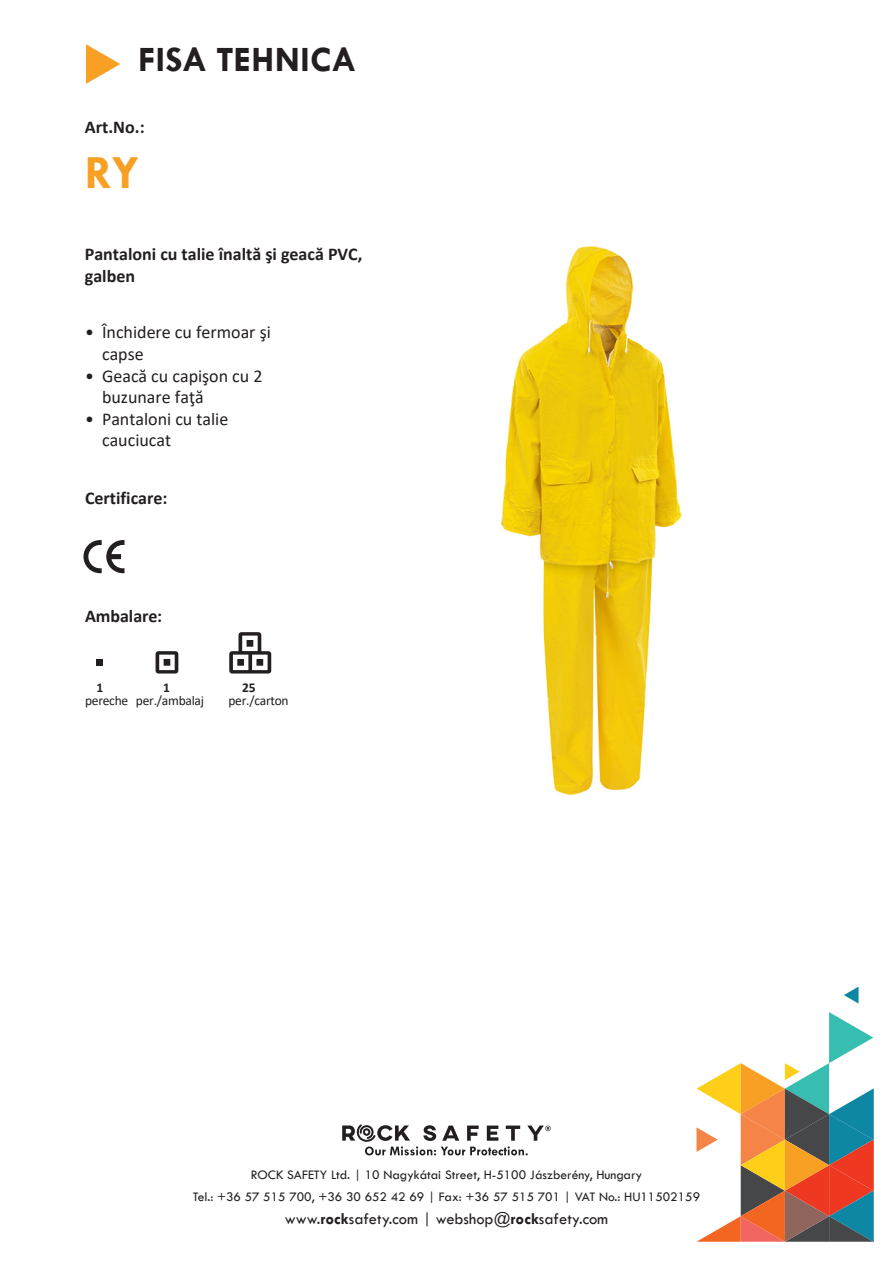
<style>
.page{position:relative;width:893px;height:1263px;background:#fff}
.page>*{position:absolute;margin:0;border:0;box-sizing:border-box;transform-origin:0 0}
.t1{font:700 48px "Tw Cen";color:#f8a024}
.t2{font:700 36px "Tw Cen";letter-spacing:.015em;color:#231f20}
.t3{font:18px/21.6px "Calibri";color:#231f20}
.t4{font:700 18px/21.6px "Calibri";color:#231f20}
.t5{font:700 18px "Calibri";color:#231f20}
.t6{font:16.5px "Tw Cen";color:#231f20}
.t7{font:13.5px/22.5px "Tw Cen";color:#231f20;text-align:center}
.t8{font:13.5px "Calibri";letter-spacing:-.02em;color:#231f20}
.t9{font:700 13.5px "Calibri";color:#231f20}
.s1{font-style:inherit}
.s2{font-weight:700}
</style>
<div class="page">
<svg style="left:844px;top:987px;width:14px;height:16px"></svg>
<svg style="left:696px;top:1012px;width:177px;height:230px"></svg>
<svg style="left:342px;top:1124px;width:209px;height:31px"></svg>
<svg style="left:86px;top:44px;width:34px;height:40px"></svg>
<img style="left:500px;top:246px;width:182px;height:549px">
<div style="left:96px;top:659px;width:7px;height:7px;background:#231f20"></div>
<svg style="left:156px;top:651px;width:22px;height:22px"></svg>
<svg style="left:229px;top:632px;width:42px;height:41px"></svg>
<svg style="left:83px;top:540px;width:41px;height:33px"></svg>
<h2 class="t2" style="left:138px;top:38px;width:220px">FISA TEHNICA</h2>
<h3 class="t5" style="left:85px;top:114px;width:61px">Art.No.:</h3>
<h1 class="t1" style="left:85px;top:144px;width:56px">R<span class="s1">Y</span></h1>
<h3 class="t4" style="left:85px;top:243px;width:279px">Pantaloni cu talie înaltă şi geacă PVC, galben</h3>
<h3 class="t3" style="left:102px;top:321px;width:170px;text-indent:-17px">• Închidere cu fermoar şi capse</h3>
<h3 class="t3" style="left:102px;top:364px;width:162px;text-indent:-17px">• Geacă cu capişon cu 2 buzunare faţă</h3>
<h3 class="t3" style="left:102px;top:408px;width:128px;text-indent:-17px">• Pantaloni cu talie cauciucat</h3>
<h3 class="t5" style="left:85px;top:485px;width:84px">Certificare:</h3>
<h3 class="t5" style="left:85px;top:603px;width:79px">Ambalare:</h3>
<p class="t9" style="left:97px;top:678px;width:8px">1</p>
<p class="t9" style="left:163px;top:678px;width:8px">1</p>
<p class="t9" style="left:242px;top:678px;width:15px">25</p>
<p class="t8" style="left:85px;top:691px;width:120px">pereche per./ambalaj</p>
<p class="t8" style="left:228px;top:691px;width:62px">per./carton</p>
<p class="t7" style="left:193px;top:1163px;width:509px">ROCK SAFETY Ltd. | 10 Nagykátai Street, H-5100 Jászberény, Hungary<br>Tel.: +36 57 515 700, +36 30 652 42 69 | Fax: +36 57 515 701 | VAT No.: HU11502159</p>
<p class="t6" style="left:285px;top:1208px;width:325px">www.<span class="s2">rock</span>safety.com | webshop@<span class="s2">rock</span>safety.com</p>
</div>
